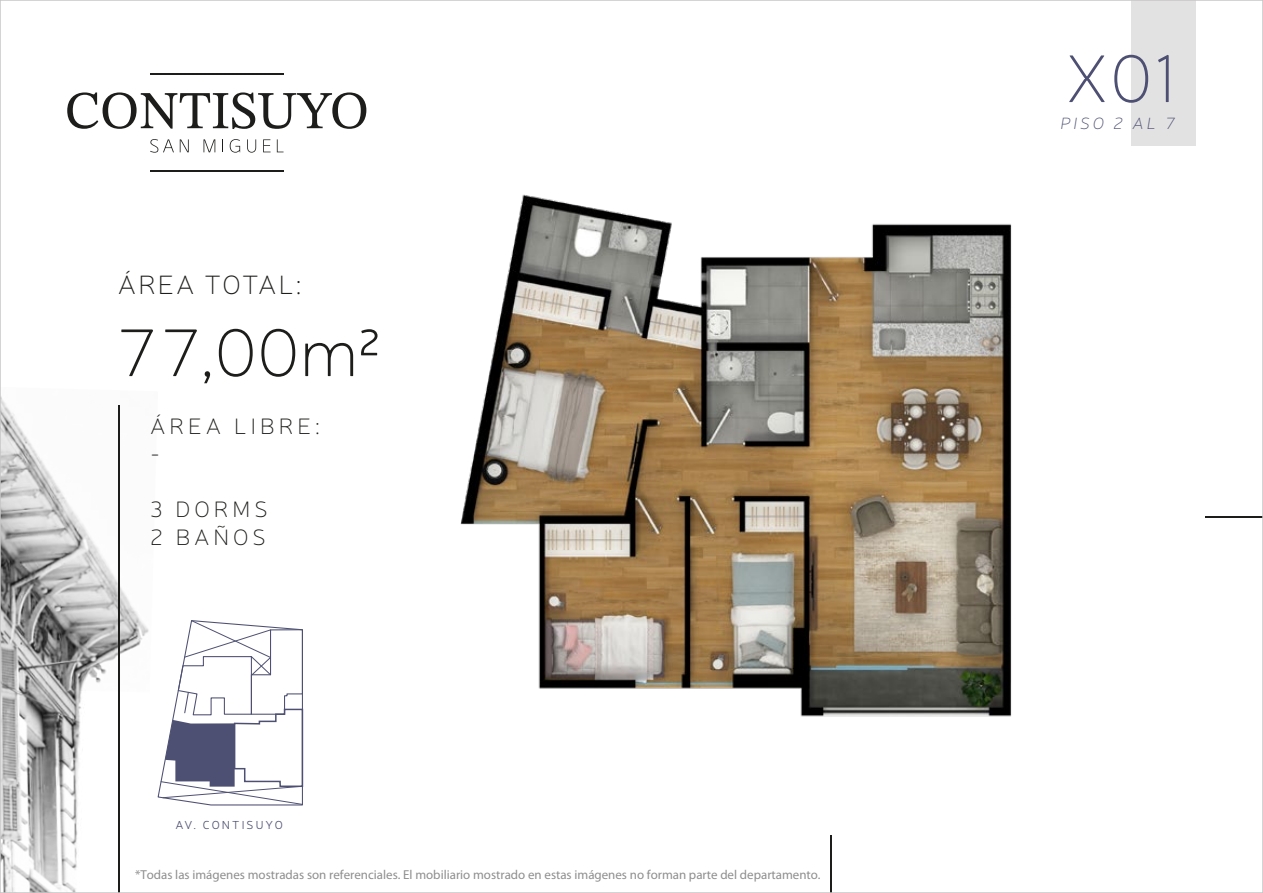
<style>
.page{position:relative;width:1263px;height:893px;background:#fff}
.page>*{position:absolute;margin:0;border:0;box-sizing:border-box;transform-origin:0 0}
.t1{font:100 68.25px "Neris";color:#1d1d1b}
.t2{font:100 68.25px "Neris";color:#4d5072}
.t3{font:100 26.85px "Neris";letter-spacing:.08em;color:#1d1d1b}
.t4{font:100 22.5px/27.2px "Neris";letter-spacing:.18em;color:#1d1d1b}
.t5{font:italic 100 16.5px "Neris";letter-spacing:.18em;color:#4d5072}
.t6{font:12.9px "Myriad Pro";color:#8e8e8e}
.t7{font:300 11.7px "Neris";letter-spacing:.18em;color:#4d5072}
</style>
<div class="page">
<img style="left:460px;top:194px;width:552px;height:523px">
<img style="left:3px;top:401px;width:146px;height:489px">
<svg style="left:67px;top:92px;width:299px;height:37px"></svg>
<svg style="left:150px;top:139px;width:24px;height:14px"></svg>
<svg style="left:180px;top:139px;width:9px;height:13px"></svg>
<svg style="left:204px;top:139px;width:11px;height:13px"></svg>
<svg style="left:222px;top:139px;width:1px;height:13px"></svg>
<svg style="left:230px;top:139px;width:10px;height:14px"></svg>
<svg style="left:247px;top:139px;width:9px;height:14px"></svg>
<svg style="left:263px;top:139px;width:8px;height:13px"></svg>
<svg style="left:277px;top:139px;width:6px;height:13px"></svg>
<hr style="left:150px;top:73px;width:133px;height:1px;background:#1d1d1b">
<hr style="left:150px;top:171px;width:133px;height:1px;background:#1d1d1b">
<hr style="left:118px;top:406px;width:2px;height:487px;background:#1d1d1b">
<div style="left:1131px;top:0;width:65px;height:146px;background:#e3e2e3"></div>
<hr style="left:1206px;top:517px;width:57px;height:1px;background:#1d1d1b">
<hr style="left:830px;top:836px;width:1px;height:57px;background:#1d1d1b">
<svg style="left:157px;top:620px;width:147px;height:186px"></svg>
<h2 class="t3" style="left:118px;top:269px;width:185px">ÁREA TOTAL:</h2>
<h1 class="t1" style="left:118px;top:311px;width:264px">77,00m2</h1>
<h3 class="t4" style="left:150px;top:412px;width:171px">ÁREA LIBRE: -</h3>
<h3 class="t4" style="left:150px;top:496px;width:119px">3 DORMS<br>2 BAÑOS</h3>
<p class="t7" style="left:175px;top:817px;width:109px">AV. CONTISUYO</p>
<p class="t6" style="left:135px;top:867px;width:687px">*Todas las imágenes mostradas son referenciales. El mobiliario mostrado en estas imágenes no forman parte del departamento.</p>
<h1 class="t2" style="left:1065px;top:37px;width:112px">X01</h1>
<p class="t5" style="left:1060px;top:113px;width:116px">PISO 2 AL 7</p>
</div>
